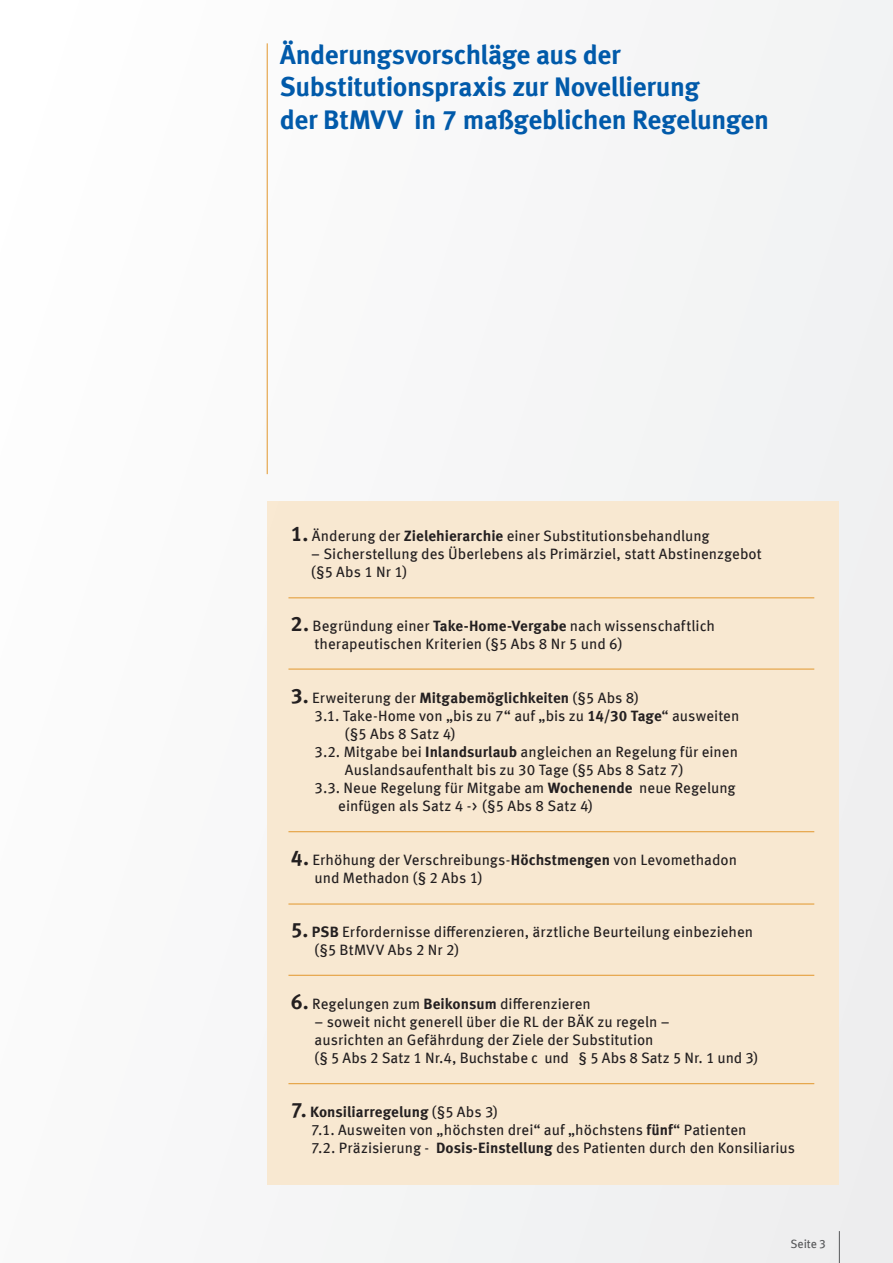
<style>
.page{position:relative;width:893px;height:1263px;background:#fff}
.page>*{position:absolute;margin:0;border:0;box-sizing:border-box;transform-origin:0 0}
.t1{font:700 27px/32.4px "Meta OFC";letter-spacing:-.02em;color:#015aaa}
.t2{font:15px/18px "Meta OFC";color:#231f20}
.t3{font:12px "Meta OFC";letter-spacing:-.005em;color:#57585a}
.s1{font-weight:700;font-size:21px}
.s2{font-weight:700}
</style>
<div class="page">
<div style="left:266px;top:0;width:627px;height:1263px;background:#f4f5f5"></div>
<div style="left:267px;top:502px;width:571px;height:682px;background:#f8e8d1"></div>
<hr style="left:839px;top:1231px;width:1px;height:32px;background:#57585a">
<hr style="left:267px;top:43px;width:1px;height:431px;background:#e2972d">
<hr style="left:288px;top:597px;width:526px;height:1px;background:#e2972d">
<hr style="left:288px;top:669px;width:526px;height:1px;background:#e2972d">
<hr style="left:288px;top:831px;width:526px;height:1px;background:#e2972d">
<hr style="left:288px;top:904px;width:526px;height:1px;background:#e2972d">
<hr style="left:288px;top:975px;width:526px;height:1px;background:#e2972d">
<hr style="left:288px;top:1083px;width:526px;height:1px;background:#e2972d">
<h1 class="t1" style="left:280px;top:38px;width:491px">Änderungsvorschläge aus der<br>Substitutionspraxis zur Novellierung<br>der BtMVV in 7 maßgeblichen Regelungen</h1>
<p class="t2" style="left:291px;top:526px;width:420px"><span class="s1">1.</span> Änderung der <span class="s2">Zielehierarchie</span> einer Substitutionsbehandlung</p>
<p class="t2" style="left:311px;top:544px;width:452px">– Sicherstellung des Überlebens als Primärziel, statt Abstinenzgebot (§5 Abs 1 Nr 1)</p>
<p class="t2" style="left:315px;top:616px;width:402px;text-indent:-24px"><span class="s1">2.</span> Begründung einer <span class="s2">Take-Home-Vergabe</span> nach wissenschaftlich therapeutischen Kriterien (§5 Abs 8 Nr 5 und 6)</p>
<p class="t2" style="left:291px;top:688px;width:349px"><span class="s1">3.</span> Erweiterung der <span class="s2">Mitgabemöglichkeiten</span> (§5 Abs 8)</p>
<p class="t2" style="left:315px;top:706px;width:426px">3.1. Take-Home von „bis zu 7“ auf „bis zu <span class="s2">14/30 Tage</span>“ ausweiten</p>
<p class="t2" style="left:345px;top:724px;width:112px">(§5 Abs 8 Satz 4)</p>
<p class="t2" style="left:315px;top:742px;width:425px">3.2. Mitgabe bei <span class="s2">Inlandsurlaub</span> angleichen an Regelung für einen</p>
<p class="t2" style="left:345px;top:760px;width:340px">Auslandsaufenthalt bis zu 30 Tage (§5 Abs 8 Satz 7)</p>
<p class="t2" style="left:315px;top:778px;width:423px">3.3. Neue Regelung für Mitgabe am <span class="s2">Wochenende</span> neue Regelung</p>
<p class="t2" style="left:338px;top:796px;width:256px">einfügen als Satz 4 -&gt; (§5 Abs 8 Satz 4)</p>
<p class="t2" style="left:315px;top:850px;width:424px;text-indent:-24px"><span class="s1">4.</span> Erhöhung der Verschreibungs-<span class="s2">Höchstmengen</span> von Levomethadon und Methadon (§ 2 Abs 1)</p>
<p class="t2" style="left:315px;top:922px;width:440px;text-indent:-24px"><span class="s1">5.</span> <span class="s2">PSB</span> Erfordernisse differenzieren, ärztliche Beurteilung einbeziehen (§5 BtMVV Abs 2 Nr 2)</p>
<p class="t2" style="left:291px;top:994px;width:301px"><span class="s1">6.</span> Regelungen zum <span class="s2">Beikonsum</span> differenzieren</p>
<p class="t2" style="left:315px;top:1012px;width:445px">– soweit nicht generell über die RL der BÄK zu regeln –<br>ausrichten an Gefährdung der Ziele der Substitution<br>(§ 5 Abs 2 Satz 1 Nr.4, Buchstabe c und § 5 Abs 8 Satz 5 Nr. 1 und 3)</p>
<p class="t2" style="left:311px;top:1102px;width:485px;text-indent:-20px"><span class="s1">7.</span> <span class="s2">Konsiliarregelung</span> (§5 Abs 3)<br>7.1. Ausweiten von „höchsten drei“ auf „höchstens <span class="s2">fünf</span>“ Patienten<br>7.2. Präzisierung - <span class="s2">Dosis-Einstellung</span> des Patienten durch den Konsiliarius</p>
<p class="t3" style="left:790px;top:1236px;width:37px">Seite 3</p>
</div>
